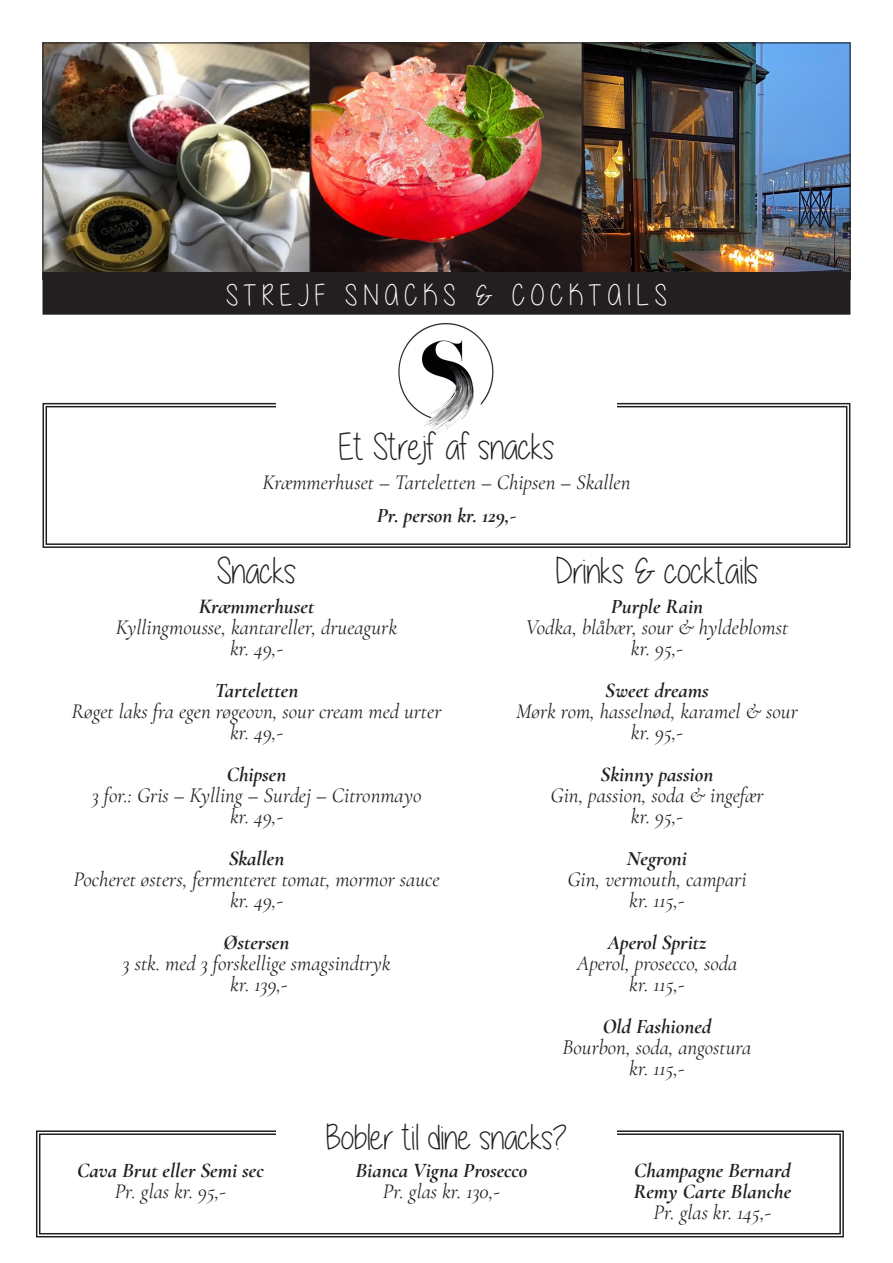
<style>
.page{position:relative;width:893px;height:1263px;background:#fff}
.page>*{position:absolute;margin:0;border:0;box-sizing:border-box;transform-origin:0 0}
.t1{font:37.5px "Alittlesunshine";color:#231f20}
.t2{font:36px "Alittlesunshine";color:#231f20}
.t3{font:30px "Alittlesunshine";letter-spacing:.2em;color:#fff}
.t4{font:italic 21px "Cormorant Garamond";color:#231f20}
.t5{font:italic 700 21px "Cormorant Garamond";color:#231f20}
</style>
<div class="page">
<svg style="left:42px;top:402px;width:809px;height:146px"></svg>
<div style="left:46px;top:406px;width:801px;height:139px;border:1px solid #231f20"></div>
<img style="left:45px;top:45px;width:803px;height:227px">
<div style="left:43px;top:43px;width:267px;height:237px;border:1px solid #231f20"></div>
<div style="left:310px;top:43px;width:273px;height:237px;border:1px solid #231f20"></div>
<div style="left:583px;top:43px;width:267px;height:237px;border:1px solid #231f20"></div>
<div style="left:43px;top:273px;width:807px;height:41px;background:#231f20"></div>
<div style="left:43px;top:272px;width:807px;height:43px;border:1px solid #231f20"></div>
<div style="left:276px;top:398px;width:341px;height:32px;background:#fff"></div>
<img style="left:393px;top:322px;width:107px;height:111px">
<svg style="left:36px;top:1130px;width:808px;height:108px"></svg>
<div style="left:39px;top:1133px;width:802px;height:101px;border:1px solid #231f20"></div>
<div style="left:276px;top:1120px;width:341px;height:32px;background:#fff"></div>
<p class="t3" style="left:226px;top:280px;width:442px">STREJF SNACKS &amp; COCKTAILS</p>
<p class="t1" style="left:338px;top:427px;width:218px">Et Strejf af snacks</p>
<p class="t4" style="left:262px;top:470px;width:370px">Kræmmerhuset – Tarteletten – Chipsen – Skallen</p>
<p class="t5" style="left:377px;top:502px;width:141px">Pr. person kr. 129,-</p>
<p class="t1" style="left:555px;top:551px;width:205px">Drinks &amp; cocktails</p>
<p class="t5" style="left:611px;top:593px;width:94px">Purple Rain</p>
<p class="t4" style="left:526px;top:615px;width:264px">Vodka, blåbær, sour &amp; hyldeblomst</p>
<p class="t4" style="left:631px;top:636px;width:53px">kr. 95,-</p>
<p class="t5" style="left:605px;top:677px;width:105px">Sweet dreams</p>
<p class="t4" style="left:516px;top:699px;width:283px">Mørk rom, hasselnød, karamel &amp; sour</p>
<p class="t4" style="left:631px;top:720px;width:53px">kr. 95,-</p>
<p class="t5" style="left:601px;top:761px;width:114px">Skinny passion</p>
<p class="t4" style="left:550px;top:783px;width:215px">Gin, passion, soda &amp; ingefær</p>
<p class="t4" style="left:631px;top:804px;width:53px">kr. 95,-</p>
<p class="t5" style="left:627px;top:845px;width:62px">Negroni</p>
<p class="t4" style="left:567px;top:867px;width:181px">Gin, vermouth, campari</p>
<p class="t4" style="left:629px;top:888px;width:57px">kr. 115,-</p>
<p class="t5" style="left:607px;top:929px;width:101px">Aperol Spritz</p>
<p class="t4" style="left:577px;top:951px;width:162px">Aperol, prosecco, soda</p>
<p class="t4" style="left:629px;top:972px;width:57px">kr. 115,-</p>
<p class="t5" style="left:603px;top:1013px;width:110px">Old Fashioned</p>
<p class="t4" style="left:563px;top:1035px;width:190px">Bourbon, soda, angostura</p>
<p class="t4" style="left:629px;top:1056px;width:57px">kr. 115,-</p>
<p class="t1" style="left:217px;top:551px;width:81px">Snacks</p>
<p class="t5" style="left:199px;top:593px;width:117px">Kræmmerhuset</p>
<p class="t4" style="left:116px;top:615px;width:283px">Kyllingmousse, kantareller, drueagurk</p>
<p class="t4" style="left:230px;top:636px;width:55px">kr. 49,-</p>
<p class="t5" style="left:215px;top:677px;width:85px">Tarteletten</p>
<p class="t4" style="left:72px;top:699px;width:371px">Røget laks fra egen røgeovn, sour cream med urter</p>
<p class="t4" style="left:230px;top:720px;width:55px">kr. 49,-</p>
<p class="t5" style="left:227px;top:761px;width:61px">Chipsen</p>
<p class="t4" style="left:92px;top:783px;width:331px">3 for.: Gris – Kylling – Surdej – Citronmayo</p>
<p class="t4" style="left:230px;top:804px;width:55px">kr. 49,-</p>
<p class="t5" style="left:229px;top:845px;width:57px">Skallen</p>
<p class="t4" style="left:74px;top:867px;width:367px">Pocheret østers, fermenteret tomat, mormor sauce</p>
<p class="t4" style="left:230px;top:888px;width:55px">kr. 49,-</p>
<p class="t5" style="left:224px;top:929px;width:67px">Østersen</p>
<p class="t4" style="left:123px;top:951px;width:269px">3 stk. med 3 forskellige smagsindtryk</p>
<p class="t4" style="left:230px;top:972px;width:59px">kr. 139,-</p>
<p class="t5" style="left:77px;top:1158px;width:188px">Cava Brut eller Semi sec</p>
<p class="t4" style="left:115px;top:1179px;width:113px">Pr. glas kr. 95,-</p>
<p class="t2" style="left:326px;top:1118px;width:243px">Bobler til dine snacks?</p>
<p class="t5" style="left:355px;top:1158px;width:174px">Bianca Vigna Prosecco</p>
<p class="t4" style="left:383px;top:1179px;width:119px">Pr. glas kr. 130,-</p>
<p class="t5" style="left:634px;top:1158px;width:158px">Champagne Bernard</p>
<p class="t5" style="left:633px;top:1179px;width:160px">Remy Carte Blanche</p>
<p class="t4" style="left:654px;top:1200px;width:119px">Pr. glas kr. 145,-</p>
</div>
